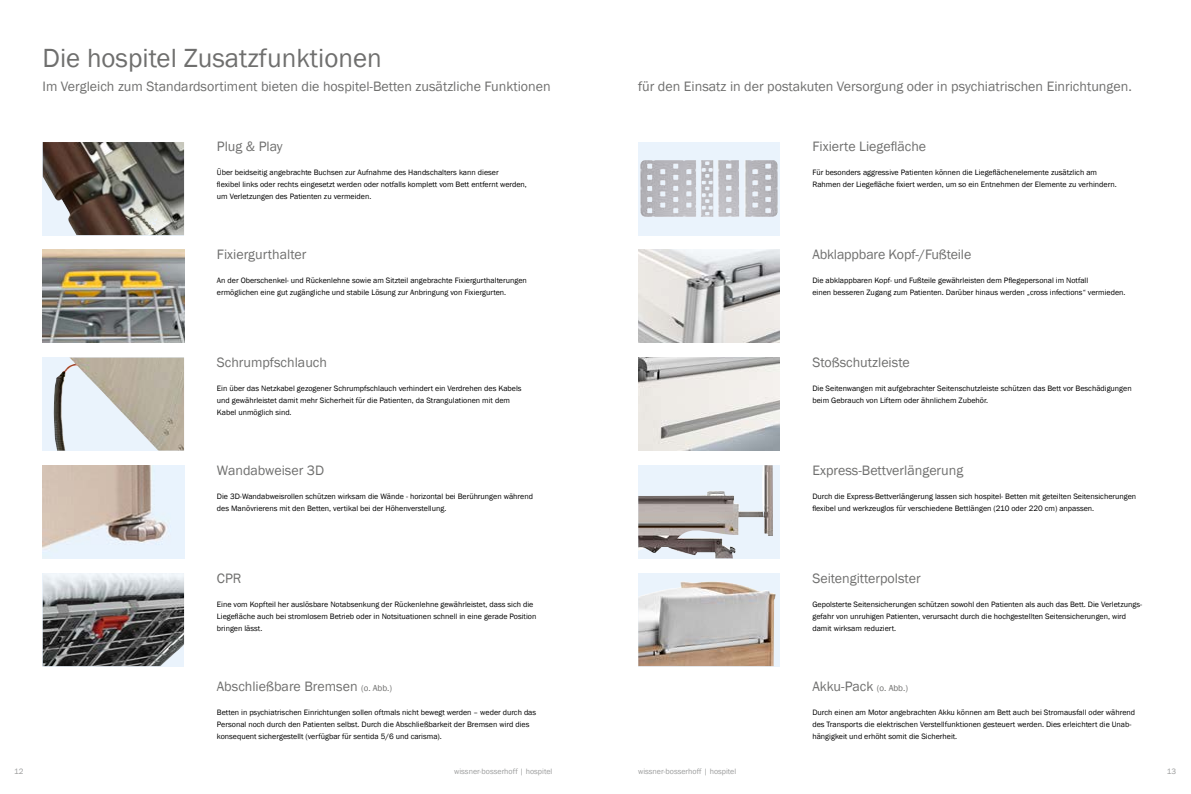
<style>
.page{position:relative;width:1191px;height:794px;background:#fff}
.page>*{position:absolute;margin:0;border:0;box-sizing:border-box;transform-origin:0 0}
.t1{font:27px "Franklin Gothic";color:#6f6f6e}
.t2{font:14px "Franklin Gothic";color:#6f6f6e}
.t3{font:8px/12px "Franklin Gothic";color:#000}
.t4{font:8px "Franklin Gothic";color:#9c9d9d}
.s1{font-size:9px}
</style>
<div class="page">
<img style="left:43px;top:142px;width:141px;height:93px">
<img style="left:43px;top:250px;width:141px;height:93px">
<div style="left:43px;top:357px;width:141px;height:93px;background:#eaf3fc"></div>
<img style="left:54px;top:357px;width:130px;height:93px">
<img style="left:43px;top:465px;width:141px;height:93px">
<img style="left:43px;top:573px;width:141px;height:93px">
<svg style="left:638px;top:142px;width:141px;height:93px;background:#d7dce4"></svg>
<div style="left:638px;top:573px;width:141px;height:93px;background:#eaf3fc"></div>
<img style="left:638px;top:581px;width:138px;height:85px">
<img style="left:638px;top:250px;width:141px;height:93px">
<div style="left:638px;top:465px;width:141px;height:93px;background:#eaf3fc"></div>
<img style="left:638px;top:465px;width:135px;height:93px">
<img style="left:638px;top:357px;width:141px;height:93px">
<img style="left:744px;top:160px;width:33px;height:57px">
<h1 class="t1" style="left:43px;top:41px;width:341px">Die hospitel Zusatzfunktionen</h1>
<h2 class="t2" style="left:43px;top:77px;width:509px">Im Vergleich zum Standardsortiment bieten die hospitel-Betten zusätzliche Funktionen</h2>
<h2 class="t2" style="left:217px;top:137px;width:67px">Plug &amp; Play</h2>
<p class="t3" style="left:217px;top:166px;width:311px">Über beidseitig angebrachte Buchsen zur Aufnahme des Handschalters kann dieser<br>flexibel links oder rechts eingesetzt werden oder notfalls komplett vom Bett entfernt werden, um Verletzungen des Patienten zu vermeiden.</p>
<h2 class="t2" style="left:217px;top:245px;width:91px">Fixiergurthalter</h2>
<p class="t3" style="left:217px;top:274px;width:311px">An der Oberschenkel- und Rückenlehne sowie am Sitzteil angebrachte Fixiergurthalterungen ermöglichen eine gut zugängliche und stabile Lösung zur Anbringung von Fixiergurten.</p>
<h2 class="t2" style="left:217px;top:353px;width:112px">Schrumpfschlauch</h2>
<p class="t3" style="left:217px;top:382px;width:306px">Ein über das Netzkabel gezogener Schrumpfschlauch verhindert ein Verdrehen des Kabels und gewährleistet damit mehr Sicherheit für die Patienten, da Strangulationen mit dem<br>Kabel unmöglich sind.</p>
<h2 class="t2" style="left:217px;top:461px;width:109px">Wandabweiser 3D</h2>
<p class="t3" style="left:217px;top:490px;width:318px">Die 3D-Wandabweisrollen schützen wirksam die Wände - horizontal bei Berührungen während des Manövrierens mit den Betten, vertikal bei der Höhenverstellung.</p>
<h2 class="t2" style="left:217px;top:569px;width:26px">CPR</h2>
<p class="t3" style="left:217px;top:598px;width:321px">Eine vom Kopfteil her auslösbare Notabsenkung der Rückenlehne gewährleistet, dass sich die<br>Liegefläche auch bei stromlosem Betrieb oder in Notsituationen schnell in eine gerade Position bringen lässt.</p>
<h2 class="t2" style="left:217px;top:677px;width:177px">Abschließbare Bremsen <span class="s1">(o. Abb.)</span></h2>
<p class="t3" style="left:217px;top:706px;width:321px">Betten in psychiatrischen Einrichtungen sollen oftmals nicht bewegt werden – weder durch das<br>Personal noch durch den Patienten selbst. Durch die Abschließbarkeit der Bremsen wird dies konsequent sichergestellt (verfügbar für sentida 5/6 und carisma).</p>
<h2 class="t2" style="left:638px;top:77px;width:495px">für den Einsatz in der postakuten Versorgung oder in psychiatrischen Einrichtungen.</h2>
<h2 class="t2" style="left:812px;top:137px;width:115px">Fixierte Liegefläche</h2>
<p class="t3" style="left:812px;top:166px;width:306px">Für besonders aggressive Patienten können die Liegeflächenelemente zusätzlich am<br>Rahmen der Liegefläche fixiert werden, um so ein Entnehmen der Elemente zu verhindern.</p>
<h2 class="t2" style="left:812px;top:245px;width:160px">Abklappbare Kopf-/Fußteile</h2>
<p class="t3" style="left:812px;top:274px;width:314px">Die abklappbaren Kopf- und Fußteile gewährleisten dem Pflegepersonal im Notfall<br>einen besseren Zugang zum Patienten. Darüber hinaus werden „cross infections“ vermieden.</p>
<h2 class="t2" style="left:812px;top:353px;width:99px">Stoßschutzleiste</h2>
<p class="t3" style="left:812px;top:382px;width:321px">Die Seitenwangen mit aufgebrachter Seitenschutzleiste schützen das Bett vor Beschädigungen beim Gebrauch von Liftern oder ähnlichem Zubehör.</p>
<h2 class="t2" style="left:812px;top:461px;width:152px">Express-Bettverlängerung</h2>
<p class="t3" style="left:812px;top:490px;width:325px">Durch die Express-Bettverlängerung lassen sich hospitel- Betten mit geteilten Seitensicherungen flexibel und werkzeuglos für verschiedene Bettlängen (210 oder 220 cm) anpassen.</p>
<h2 class="t2" style="left:812px;top:569px;width:110px">Seitengitterpolster</h2>
<p class="t3" style="left:812px;top:598px;width:331px">Gepolsterte Seitensicherungen schützen sowohl den Patienten als auch das Bett. Die Verletzungs&shy;gefahr von unruhigen Patienten, verursacht durch die hochgestellten Seitensicherungen, wird damit wirksam reduziert.</p>
<h2 class="t2" style="left:812px;top:677px;width:97px">Akku-Pack <span class="s1">(o. Abb.)</span></h2>
<p class="t3" style="left:812px;top:706px;width:324px">Durch einen am Motor angebrachten Akku können am Bett auch bei Stromausfall oder während des Transports die elektrischen Verstellfunktionen gesteuert werden. Dies erleichtert die Unab&shy;hängigkeit und erhöht somit die Sicherheit.</p>
<p class="t4" style="left:14px;top:766px;width:11px">12</p>
<p class="t4" style="left:454px;top:766px;width:100px">wissner-bosserhoff | hospitel</p>
<p class="t4" style="left:638px;top:766px;width:100px">wissner-bosserhoff | hospitel</p>
<p class="t4" style="left:1166px;top:766px;width:11px">13</p>
</div>
